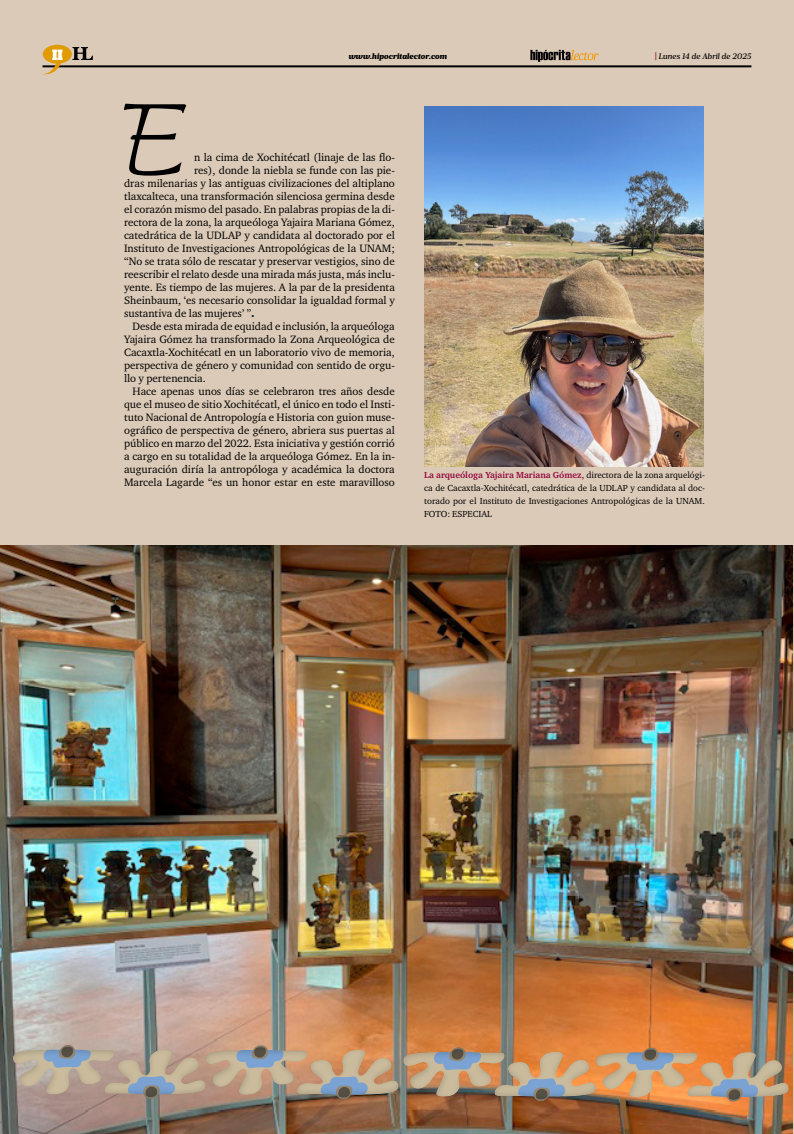
<style>
.page{position:relative;width:794px;height:1134px;background:#dbcab7}
.page>*{position:absolute;margin:0;border:0;box-sizing:border-box;transform-origin:0 0}
.t1{font:99.7px "Charmonman";color:#000}
.t2{font:13px "Alfa Slab One";color:#fff}
.t3{font:11px "Charter ITC Pro";color:#000}
.t4{font:9px/13px "Charter ITC Pro";color:#000;text-align:justify}
.t5{font:italic 900 8px "Prumo Banner";color:#000}
.t6{font:italic 500 8px "Prumo Banner";color:#000}
.s1{font-weight:900;font-style:normal;color:#7e0e05}
.s2{font-weight:900;color:#001732}
.s3{font-weight:700;color:#93073d}
</style>
<div class="page">
<hr style="left:43px;top:65px;width:708px;height:2px;background:#020002">
<svg style="left:43px;top:45px;width:50px;height:29px"></svg>
<svg style="left:530px;top:50px;width:69px;height:12px"></svg>
<img style="left:424px;top:106px;width:279px;height:360px">
<img style="left:0;top:546px;width:792px;height:588px">
<img style="left:0;top:1029px;width:793px;height:88px">
<p class="t2" style="left:52px;top:44px;width:12px">II</p>
<p class="t5" style="left:349px;top:51px;width:100px">www.hipocritalector.com</p>
<p class="t6" style="left:655px;top:51px;width:98px"><span class="s1">|</span> Lunes 14 de Abril de 2025</p>
<h1 class="t1" style="left:115px;top:82px;width:73px">E</h1>
<p class="t3" style="left:194px;top:151px;width:202px">n la cima de Xochitécatl (linaje de las flo-</p>
<p class="t3" style="left:194px;top:164px;width:202px">res), donde la niebla se funde con las pie-</p>
<p class="t3" style="left:124px;top:177px;width:272px">dras milenarias y las antiguas civilizaciones del altiplano</p>
<p class="t3" style="left:124px;top:190px;width:272px">tlaxcalteca, una transformación silenciosa germina desde</p>
<p class="t3" style="left:124px;top:203px;width:272px">el corazón mismo del pasado. En palabras propias de la di-</p>
<p class="t3" style="left:124px;top:216px;width:272px">rectora de la zona, la arqueóloga Yajaira Mariana Gómez,</p>
<p class="t3" style="left:124px;top:229px;width:272px">catedrática de la UDLAP y candidata al doctorado por el</p>
<p class="t3" style="left:124px;top:242px;width:272px">Instituto de Investigaciones Antropológicas de la UNAM;</p>
<p class="t3" style="left:124px;top:255px;width:272px">“No se trata sólo de rescatar y preservar vestigios, sino de</p>
<p class="t3" style="left:124px;top:268px;width:272px">reescribir el relato desde una mirada más justa, más inclu-</p>
<p class="t3" style="left:124px;top:281px;width:272px">yente. Es tiempo de las mujeres. A la par de la presidenta</p>
<p class="t3" style="left:124px;top:294px;width:272px">Sheinbaum, ‘es necesario consolidar la igualdad formal y</p>
<p class="t3" style="left:124px;top:307px;width:132px">sustantiva de las mujeres’ ”<span class="s2">.</span></p>
<p class="t3" style="left:133px;top:320px;width:264px">Desde esta mirada de equidad e inclusión, la arqueóloga</p>
<p class="t3" style="left:124px;top:333px;width:272px">Yajaira Gómez ha transformado la Zona Arqueológica de</p>
<p class="t3" style="left:124px;top:346px;width:272px">Cacaxtla-Xochitécatl en un laboratorio vivo de memoria,</p>
<p class="t3" style="left:124px;top:359px;width:272px">perspectiva de género y comunidad con sentido de orgu-</p>
<p class="t3" style="left:124px;top:372px;width:83px">llo y pertenencia.</p>
<p class="t3" style="left:133px;top:385px;width:264px">Hace apenas unos días se celebraron tres años desde</p>
<p class="t3" style="left:124px;top:398px;width:272px">que el museo de sitio Xochitécatl, el único en todo el Insti-</p>
<p class="t3" style="left:124px;top:411px;width:272px">tuto Nacional de Antropología e Historia con guion muse-</p>
<p class="t3" style="left:124px;top:424px;width:272px">ográfico de perspectiva de género, abriera sus puertas al</p>
<p class="t3" style="left:124px;top:437px;width:272px">público en marzo del 2022. Esta iniciativa y gestión corrió</p>
<p class="t3" style="left:124px;top:450px;width:272px">a cargo en su totalidad de la arqueóloga Gómez. En la in-</p>
<p class="t3" style="left:124px;top:463px;width:272px">auguración diría la antropóloga y académica la doctora</p>
<p class="t3" style="left:124px;top:476px;width:272px">Marcela Lagarde “es un honor estar en este maravilloso</p>
<p class="t4" style="left:424px;top:469px;width:282px"><span class="s3">La arqueóloga Yajaira Mariana Gómez,</span> directora de la zona arquelógi&shy;ca de Cacaxtla-Xochitécatl, catedrática de la UDLAP y candidata al doc&shy;torado por el Instituto de Investigaciones Antropológicas de la UNAM.<br>FOTO: ESPECIAL</p>
</div>
